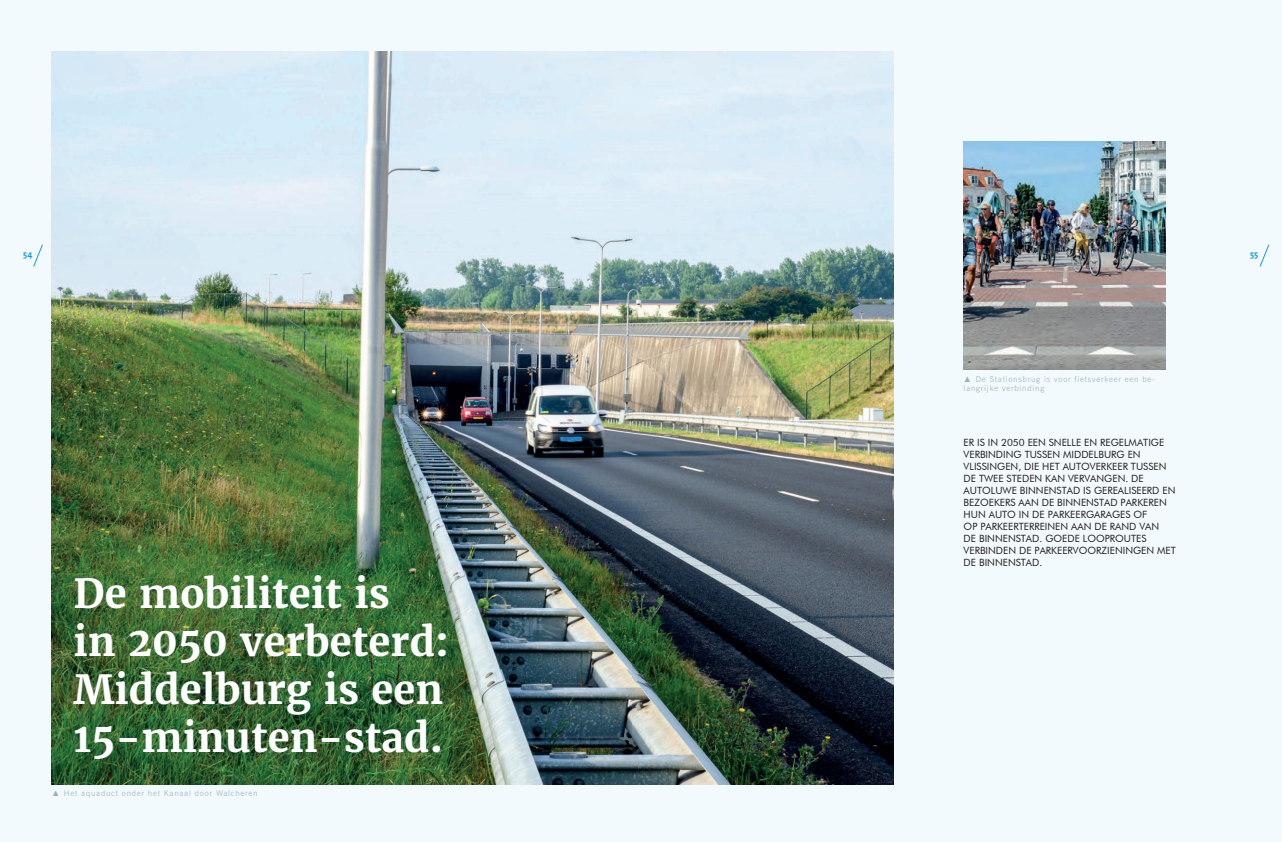
<style>
.page{position:relative;width:1282px;height:842px;background:#fff}
.page>*{position:absolute;margin:0;border:0;box-sizing:border-box;transform-origin:0 0}
.t1{font:700 40px/48px "Merriweather";color:#fff}
.t2{font:10px/12px "Futura BT";color:#231f20}
.t3{font:700 9px "T Mix";color:#179dd9}
.t4{font:300 8px/9.6px "News Gothic BT";letter-spacing:.1em;color:#99b1bd}
.s1{font-family:"Arial";font-weight:900}
</style>
<div class="page">
<div style="left:641px;top:0;width:640px;height:842px;background:#f0f9fd"></div>
<svg style="left:1259px;top:246px;width:9px;height:21px"></svg>
<div style="left:0;top:0;width:641px;height:842px;background:#f0f9fd"></div>
<svg style="left:33px;top:244px;width:10px;height:23px"></svg>
<img style="left:52px;top:52px;width:580px;height:732px">
<img style="left:632px;top:52px;width:261px;height:732px">
<img style="left:963px;top:141px;width:201px;height:229px">
<p class="t3" style="left:23px;top:246px;width:11px">54</p>
<p class="t3" style="left:1249px;top:246px;width:10px">55</p>
<p class="t4" style="left:963px;top:374px;width:193px"><span class="s1">▲</span> De Stationsbrug is voor fietsverkeer een be&shy;langrijke verbinding</p>
<h1 class="t1" style="left:74px;top:569px;width:377px">De mobiliteit is<br>in 2050 verbeterd:<br>Middelburg is een<br>15-minuten-stad.</h1>
<p class="t4" style="left:52px;top:788px;width:207px"><span class="s1">▲</span> Het aquaduct onder het Kanaal door Walcheren</p>
<p class="t2" style="left:963px;top:436px;width:214px">ER IS IN 2050 EEN SNELLE EN REGELMATIGE VERBINDING TUSSEN MIDDELBURG EN VLISSINGEN, DIE HET AUTOVERKEER TUSSEN DE TWEE STEDEN KAN VERVANGEN. DE AUTOLUWE BINNENSTAD IS GEREALISEERD EN BEZOEKERS AAN DE BINNENSTAD PARKEREN HUN AUTO IN DE PARKEERGARAGES OF<br>OP PARKEERTERREINEN AAN DE RAND VAN<br>DE BINNENSTAD. GOEDE LOOPROUTES VERBINDEN DE PARKEERVOORZIENINGEN MET DE BINNENSTAD.</p>
</div>
